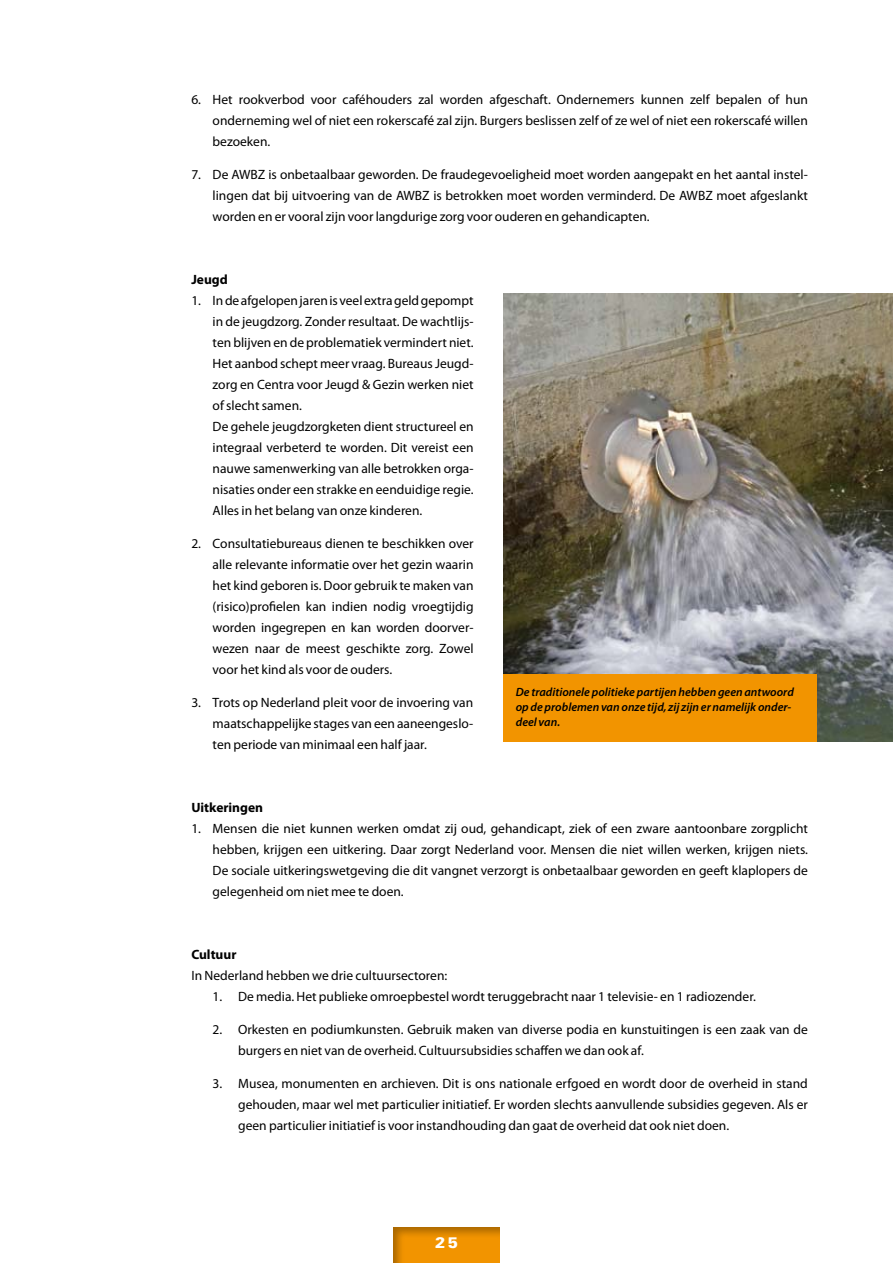
<style>
.page{position:relative;width:893px;height:1263px;background:#fff}
.page>*{position:absolute;margin:0;border:0;box-sizing:border-box;transform-origin:0 0}
.t1{font:900 15.45px "Univers";color:#fff}
.t2{font:13.5px/21px "Myriad Pro";color:#000;text-align:justify}
.t3{font:700 13.5px "Myriad Pro";color:#000}
.t4{font:italic 600 12px/15px "Myriad Pro";color:#000}
</style>
<div class="page">
<img style="left:503px;top:293px;width:390px;height:448px">
<div style="left:503px;top:674px;width:313px;height:67px;background:#f29400"></div>
<div style="left:391px;top:1225px;width:110px;height:38px;background:#000;opacity:.3"></div>
<p class="t2" style="left:213px;top:88px;width:597px;text-indent:-21px">6. Het rookverbod voor caféhouders zal worden afgeschaft. Ondernemers kunnen zelf bepalen of hun onderneming wel of niet een rokerscafé zal zijn. Burgers beslissen zelf of ze wel of niet een rokerscafé willen bezoeken.</p>
<p class="t2" style="left:213px;top:163px;width:597px;text-indent:-21px">7. De AWBZ is onbetaalbaar geworden. De fraudegevoeligheid moet worden aangepakt en het aantal instel&shy;lingen dat bij uitvoering van de AWBZ is betrokken moet worden verminderd. De AWBZ moet afgeslankt worden en er vooral zijn voor langdurige zorg voor ouderen en gehandicapten.</p>
<p class="t3" style="left:191px;top:270px;width:38px">Jeugd</p>
<p class="t2" style="left:213px;top:289px;width:262px;text-align:left;text-indent:-21px">1. In de afgelopen jaren is veel extra geld gepompt in de jeugdzorg. Zonder resultaat. De wachtlijs&shy;ten blijven en de problematiek vermindert niet.<br>Het aanbod schept meer vraag. Bureaus Jeugd&shy;zorg en Centra voor Jeugd &amp; Gezin werken niet of slecht samen.<br>De gehele jeugdzorgketen dient structureel en integraal verbeterd te worden. Dit vereist een nauwe samenwerking van alle betrokken orga&shy;nisaties onder een strakke en eenduidige regie.<br>Alles in het belang van onze kinderen.</p>
<p class="t2" style="left:213px;top:533px;width:262px;text-indent:-21px">2. Consultatiebureaus dienen te beschikken over alle relevante informatie over het gezin waarin het kind geboren is. Door gebruik te maken van (risico)profielen kan indien nodig vroegtijdig worden ingegrepen en kan worden doorver&shy;wezen naar de meest geschikte zorg. Zowel voor het kind als voor de ouders.</p>
<p class="t2" style="left:213px;top:692px;width:262px;text-indent:-21px">3. Trots op Nederland pleit voor de invoering van maatschappelijke stages van een aaneengeslo&shy;ten periode van minimaal een half jaar.</p>
<p class="t4" style="left:516px;top:684px;width:280px">De traditionele politieke partijen hebben geen antwoord op de problemen van onze tijd, zij zijn er namelijk onder&shy;deel van.</p>
<p class="t3" style="left:191px;top:798px;width:73px">Uitkeringen</p>
<p class="t2" style="left:213px;top:818px;width:597px;text-indent:-21px">1. Mensen die niet kunnen werken omdat zij oud, gehandicapt, ziek of een zware aantoonbare zorgplicht hebben, krijgen een uitkering. Daar zorgt Nederland voor. Mensen die niet willen werken, krijgen niets.<br>De sociale uitkeringswetgeving die dit vangnet verzorgt is onbetaalbaar geworden en geeft klaplopers de gelegenheid om niet mee te doen.</p>
<p class="t3" style="left:191px;top:945px;width:47px">Cultuur</p>
<p class="t2" style="left:191px;top:965px;width:257px">In Nederland hebben we drie cultuursectoren:</p>
<p class="t2" style="left:213px;top:986px;width:545px">1. De media. Het publieke omroepbestel wordt teruggebracht naar 1 televisie- en 1 radiozender.</p>
<p class="t2" style="left:238px;top:1019px;width:571px;text-indent:-26px">2. Orkesten en podiumkunsten. Gebruik maken van diverse podia en kunstuitingen is een zaak van de burgers en niet van de overheid. Cultuursubsidies schaffen we dan ook af.</p>
<p class="t2" style="left:238px;top:1073px;width:571px;text-indent:-26px">3. Musea, monumenten en archieven. Dit is ons nationale erfgoed en wordt door de overheid in stand gehouden, maar wel met particulier initiatief. Er worden slechts aanvullende subsidies gegeven. Als er geen particulier initiatief is voor instandhouding dan gaat de overheid dat ook niet doen.</p>
<p class="t1" style="left:435px;top:1233px;width:24px">25</p>
</div>
